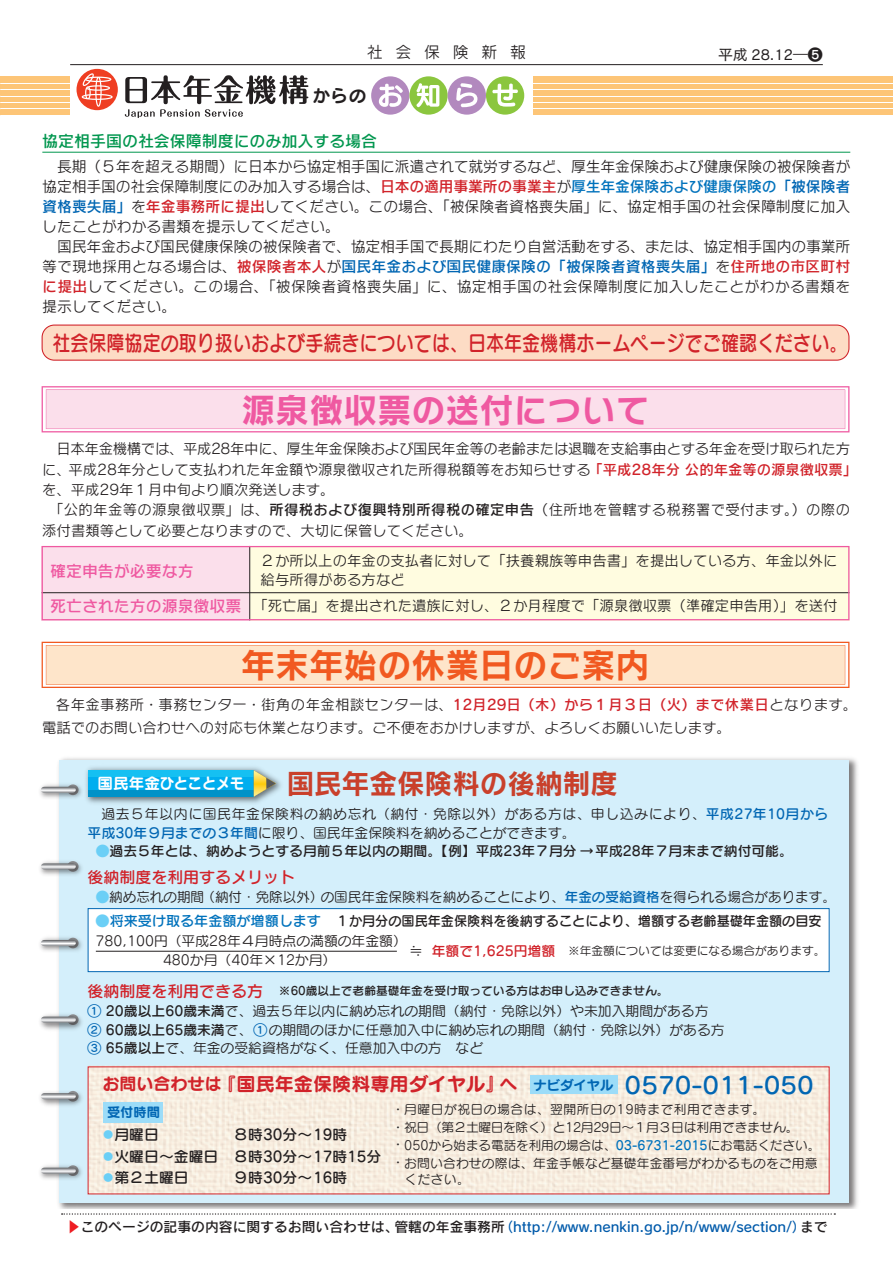
<style>
.page{position:relative;width:893px;height:1263px;background:#fff}
.page>*{position:absolute;margin:0;border:0;box-sizing:border-box;transform-origin:0 0}
.t1{font:34.05px "Rodin NTLG Pro B";color:#f15921}
.t2{font:34.05px "Rodin NTLG Pro B";color:#ef59a1}
.t3{font:27.6px "Rodin NTLG Pro B";color:#c9402b}
.t4{font:22.95px "Seurat Pro DB";color:#0166b3;scale:1.12 1}
.t5{font:21.3px "Seurat Pro N DB";color:#d1232a;scale:.85 1}
.t6{font:18.75px "Seurat Pro B";color:#d1232a}
.t7{font:16.95px "Seurat Pro B";color:#231f20}
.t8{font:15.9px "Rodin NTLG Pro DB";color:#ef59a1}
.t9{font:15.9px "Rodin NTLG Pro DB";color:#00964e}
.t10{font:15.9px "Rodin Pro M";letter-spacing:.8em;color:#231f20}
.t11{font:15.6px "Seurat Pro DB";color:#d1232a}
.t12{font:15.3px "Seurat Pro B";color:#fff}
.t13{font:14.85px/20px "Rodin NTLG Pro M";color:#231f20;text-align:justify}
.t14{font:14.85px/20px "Rodin NTLG Pro M";letter-spacing:.02em;color:#231f20}
.t15{font:14.85px "Rodin NTLG Pro DB";letter-spacing:.005em;color:#0166b3}
.t16{font:14.85px "Cezanne Pro M";color:#231f20}
.t17{font:14.55px "Seurat Pro DB";color:#231f20}
.t18{font:14.4px/22px "Rodin NTLG Pro M";color:#231f20}
.t19{font:14.4px "Rodin NTLG Pro M";letter-spacing:-.02em;color:#231f20}
.t20{font:14.4px "Rodin NTLG Pro M";letter-spacing:.025em;color:#231f20}
.t21{font:13.8px "Rodin Pro DB";color:#015aaa}
.t22{font:13.5px/18.8px "Seurat Pro M";color:#231f20}
.t23{font:13.5px "Seurat Pro DB";color:#231f20}
.t24{font:13.5px/18.8px "Seurat Pro M";letter-spacing:.05em;color:#231f20}
.t25{font:13.5px "Seurat Pro DB";color:#d1232a}
.t26{font:13.05px "Seurat Pro B";color:#0166b3}
.t27{font:12.45px/18px "Seurat Pro M";letter-spacing:.015em;color:#231f20}
.t28{font:11.4px "Seurat Pro DB";color:#231f20}
.t29{font:11.4px "Seurat Pro M";color:#231f20}
.s1{font-family:"Rodin NTLG Pro DB";color:#d1232a}
.s2{font-family:"Rodin NTLG Pro DB";color:#0072bc}
.s3{font-family:"Rodin NTLG Pro DB";color:#0166b3}
.s4{font-family:"Rodin NTLG Pro M";color:#231f20}
.s5{color:#d1232a}
.s6{font-family:"Rodin NTLG Pro DB"}
.s7{font-family:"Seurat Pro DB";color:#0166b3}
.s8{font-family:"Seurat Pro M";color:#6bcff6}
.s9{color:#6bcff6}
.s10{font-size:13.8px;color:#6bcff6}
.s11{font-size:13.8px;color:#0072bc}
.s12{font-family:"Seurat Pro M";color:#231f20}
.s13{font-size:15.6px;color:#d1232a}
.s14{font-family:"Seurat Pro DB"}
.s15{font-size:16.65px}
.s16{font-size:13.05px;color:#0166b3}
.s17{font-size:9.45px;color:#6bcff6}
.s18{font-size:15px}
.s19{font-family:"Seurat Pro DB";color:#0072bc}
.s20{color:#ee1d23}
.s21{color:#231f20}
</style>
<div class="page">
<div style="left:0;top:77px;width:893px;height:38px;background:#fdc577"></div>
<hr style="left:0;top:83px;width:893px;height:1px;background:#fff">
<hr style="left:0;top:89px;width:893px;height:1px;background:#fff">
<hr style="left:0;top:96px;width:893px;height:1px;background:#fff">
<hr style="left:0;top:102px;width:893px;height:1px;background:#fff">
<hr style="left:0;top:109px;width:893px;height:1px;background:#fff">
<div style="left:70px;top:64px;width:462px;height:56px;background:#fff"></div>
<div style="left:77px;top:69px;width:41px;height:41px;background:#ef3e22;border-radius:50%"></div>
<svg style="left:82px;top:73px;width:31px;height:34px"></svg>
<div style="left:371px;top:76px;width:38px;height:39px;background:#b289be;border-radius:50%"></div>
<div style="left:409px;top:76px;width:39px;height:39px;background:#8bc63e;border-radius:50%"></div>
<div style="left:448px;top:76px;width:38px;height:39px;background:#b289be;border-radius:50%"></div>
<div style="left:486px;top:76px;width:38px;height:39px;background:#8bc63e;border-radius:50%"></div>
<svg style="left:125px;top:65px;width:244px;height:53px"></svg>
<svg style="left:379px;top:83px;width:24px;height:24px"></svg>
<svg style="left:416px;top:83px;width:23px;height:24px"></svg>
<svg style="left:456px;top:83px;width:21px;height:24px"></svg>
<svg style="left:492px;top:83px;width:26px;height:24px"></svg>
<img style="left:58px;top:758px;width:800px;height:199px">
<div style="left:60px;top:760px;width:789px;height:443px;background:#d4effb"></div>
<img style="left:40px;top:935px;width:42px;height:21px">
<svg style="left:41px;top:940px;width:35px;height:6px"></svg>
<img style="left:40px;top:858px;width:42px;height:21px">
<svg style="left:41px;top:863px;width:35px;height:6px"></svg>
<img style="left:40px;top:782px;width:42px;height:21px">
<svg style="left:41px;top:787px;width:35px;height:6px"></svg>
<img style="left:86px;top:767px;width:195px;height:37px">
<svg style="left:88px;top:770px;width:188px;height:27px;background:#1cadda"></svg>
<div style="left:88px;top:908px;width:741px;height:64px;background:#fff"></div>
<div style="left:88px;top:908px;width:742px;height:64px;border:1px solid #0166b3"></div>
<img style="left:40px;top:957px;width:818px;height:251px">
<div style="left:530px;top:1075px;width:88px;height:19px;background:#9cdcf8"></div>
<div style="left:103px;top:1102px;width:60px;height:20px;background:#9cdcf8"></div>
<svg style="left:42px;top:642px;width:807px;height:46px;background:#fdddc2"></svg>
<svg style="left:42px;top:386px;width:807px;height:46px;background:#fad8e7"></svg>
<svg style="left:42px;top:325px;width:807px;height:36px;background:#fad3be"></svg>
<svg style="left:42px;top:546px;width:807px;height:74px;background:#faecdd"></svg>
<hr style="left:96px;top:951px;width:301px;height:1px;background:#231f20">
<hr style="left:42px;top:152px;width:808px;height:1px;background:#00964e">
<hr style="left:70px;top:64px;width:753px;height:1px;background:#231f20">
<svg style="left:62px;top:1213px;width:773px;height:2px"></svg>
<p class="t10" style="left:367px;top:42px;width:161px">社会保険新報</p>
<p class="t16" style="left:718px;top:45px;width:106px">平成 28.12―❺</p>
<p class="t7" style="left:312px;top:84px;width:55px">からの</p>
<p class="t9" style="left:42px;top:131px;width:336px">協定相手国の社会保障制度にのみ加入する場合</p>
<p class="t13" style="left:42px;top:156px;width:809px;text-indent:15px">長期（５年を超える期間）に日本から協定相手国に派遣されて就労するなど、厚生年金保険および健康保険の被保険者が協定相手国の社会保障制度にのみ加入する場合は、<span class="s1">日本の適用事業所の事業主</span>が<span class="s2">厚生年金保険および健康保険の</span><span class="s3">「被保険者資格喪失届」</span>を<span class="s1">年金事務所に提出</span>してください。この場合、「被保険者資格喪失届」に、協定相手国の社会保障制度に加入したことがわかる書類を提示してください。</p>
<p class="t13" style="left:57px;top:236px;width:795px">国民年金および国民健康保険の被保険者で、協定相手国で長期にわたり自営活動をする、または、協定相手国内の事業所</p>
<p class="t15" style="left:42px;top:256px;width:809px"><span class="s4">等で現地採用となる場合は、</span><span class="s5">被保険者本人</span><span class="s4">が</span>国民年金および国民健康保険の「被保険者資格喪失届」<span class="s4">を</span><span class="s5">住所地の市区町村</span></p>
<p class="t14" style="left:42px;top:275px;width:809px"><span class="s1">に提出</span>してください。この場合、「被保険者資格喪失届」に、協定相手国の社会保障制度に加入したことがわかる書類を提示してください。</p>
<h3 class="t5" style="left:52px;top:329px;width:937px">社会保障協定の取り扱いおよび手続きについては、日本年金機構ホームページでご確認ください。</h3>
<h1 class="t2" style="left:241px;top:387px;width:410px">源泉徴収票の送付について</h1>
<p class="t19" style="left:56px;top:439px;width:795px">日本年金機構では、平成28年中に、厚生年金保険および国民年金等の老齢または退職を支給事由とする年金を受け取られた方</p>
<p class="t18" style="left:42px;top:458px;width:817px">に、平成28年分として支払われた年金額や源泉徴収された所得税額等をお知らせする<span class="s1">「平成28年分 公的年金等の源泉徴収票」</span></p>
<p class="t18" style="left:42px;top:478px;width:294px">を、平成29年１月中旬より順次発送します。</p>
<p class="t20" style="left:49px;top:501px;width:802px">「公的年金等の源泉徴収票」は、<span class="s6">所得税および復興特別所得税の確定申告</span>（住所地を管轄する税務署で受付ます。）の際の</p>
<p class="t18" style="left:42px;top:519px;width:432px">添付書類等として必要となりますので、大切に保管してください。</p>
<p class="t8" style="left:50px;top:560px;width:145px">確定申告が必要な方</p>
<p class="t8" style="left:50px;top:596px;width:193px">死亡された方の源泉徴収票</p>
<p class="t18" style="left:261px;top:550px;width:578px;line-height:19.2px">２か所以上の年金の支払者に対して「扶養親族等申告書」を提出している方、年金以外に給与所得がある方など</p>
<p class="t18" style="left:253px;top:594px;width:586px">「死亡届」を提出された遺族に対し、２か月程度で「源泉徴収票（準確定申告用）」を送付</p>
<h1 class="t1" style="left:241px;top:642px;width:410px">年末年始の休業日のご案内</h1>
<p class="t18" style="left:42px;top:693px;width:817px;text-indent:14px">各年金事務所・事務センター・街角の年金相談センターは、<span class="s1">12月29日（木）から１月３日（火）まで休業日</span>となります。電話でのお問い合わせへの対応も休業となります。ご不便をおかけしますが、よろしくお願いいたします。</p>
<p class="t12" style="left:98px;top:773px;width:148px">国民年金ひとことメモ</p>
<h2 class="t3" style="left:287px;top:765px;width:333px">国民年金保険料の後納制度</h2>
<p class="t24" style="left:88px;top:804px;width:742px;text-indent:14px">過去５年以内に国民年金保険料の納め忘れ（納付・免除以外）がある方は、申し込みにより、<span class="s7">平成27年10月から平成30年９月までの３年間</span>に限り、国民年金保険料を納めることができます。</p>
<p class="t23" style="left:96px;top:842px;width:699px"><span class="s8">●</span>過去５年とは、納めようとする月前５年以内の期間。【例】平成23年７月分 → 平成28年７月末まで納付可能。</p>
<p class="t11" style="left:88px;top:866px;width:209px">後納制度を利用するメリット</p>
<p class="t22" style="left:96px;top:887px;width:742px"><span class="s9">●</span>納め忘れの期間（納付・免除以外）の国民年金保険料を納めることにより、<span class="s7">年金の受給資格</span>を得られる場合があります。</p>
<p class="t23" style="left:96px;top:911px;width:728px"><span class="s10">●</span><span class="s11">将来受け取る年金額が増額します</span> １か月分の国民年金保険料を後納することにより、増額する老齢基礎年金額の目安</p>
<p class="t22" style="left:96px;top:931px;width:313px">780,100円（平成28年４月時点の満額の年金額）</p>
<p class="t25" style="left:409px;top:942px;width:148px"><span class="s12">≒</span> 年額で1,625円増額</p>
<p class="t22" style="left:163px;top:950px;width:175px">480か月（40年×12か月）</p>
<p class="t29" style="left:568px;top:943px;width:259px">※年金額については変更になる場合があります。</p>
<p class="t28" style="left:88px;top:983px;width:582px"><span class="s13">後納制度を利用できる方　</span>※60歳以上で老齢基礎年金を受け取っている方はお申し込みできません。</p>
<p class="t22" style="left:88px;top:1001px;width:639px"><span class="s7">①</span> <span class="s14">20歳以上60歳未満</span>で、過去５年以内に納め忘れの期間（納付・免除以外）や未加入期間がある方<br><span class="s7">②</span> <span class="s14">60歳以上65歳未満</span>で、<span class="s7">①</span>の期間のほかに任意加入中に納め忘れの期間（納付・免除以外）がある方<br><span class="s7">③</span> <span class="s14">65歳以上</span>で、年金の受給資格がなく、任意加入中の方　など</p>
<h3 class="t6" style="left:103px;top:1071px;width:512px"><span class="s15">お問い合わせは</span>『国民年金保険料専用ダイヤル』<span class="s15">へ</span> <span class="s16">ナビダイヤル</span></h3>
<p class="t26" style="left:107px;top:1103px;width:55px">受付時間</p>
<p class="t17" style="left:103px;top:1125px;width:245px"><span class="s17">●</span>月曜日　　　　　８時30分～19時</p>
<p class="t17" style="left:103px;top:1146px;width:280px"><span class="s17">●</span>火曜日～金曜日　８時30分～17時15分</p>
<p class="t17" style="left:103px;top:1168px;width:245px"><span class="s17">●</span>第２土曜日　　　９時30分～16時</p>
<h3 class="t4" style="left:625px;top:1070px;width:170px">0570-011-050</h3>
<p class="t27" style="left:390px;top:1099px;width:431px"><span class="s18">・</span>月曜日が祝日の場合は、翌開所日の19時まで利用できます。<br><span class="s18">・</span>祝日（第２土曜日を除く）と12月29日～１月３日は利用できません。<span class="s18">・</span>050から始まる電話を利用の場合は、<span class="s19">03-6731-2015</span>にお電話ください。<span class="s18">・</span>お問い合わせの際は、年金手帳など基礎年金番号がわかるものをご用意</p>
<p class="t27" style="left:404px;top:1170px;width:67px">ください。</p>
<p class="t21" style="left:67px;top:1218px;width:762px"><span class="s20">▶</span><span class="s21">このページの記事の内容に関するお問い合わせは、管轄の年金事務所</span>（http://www.nenkin.go.jp/n/www/section/）<span class="s21">まで</span></p>
</div>
